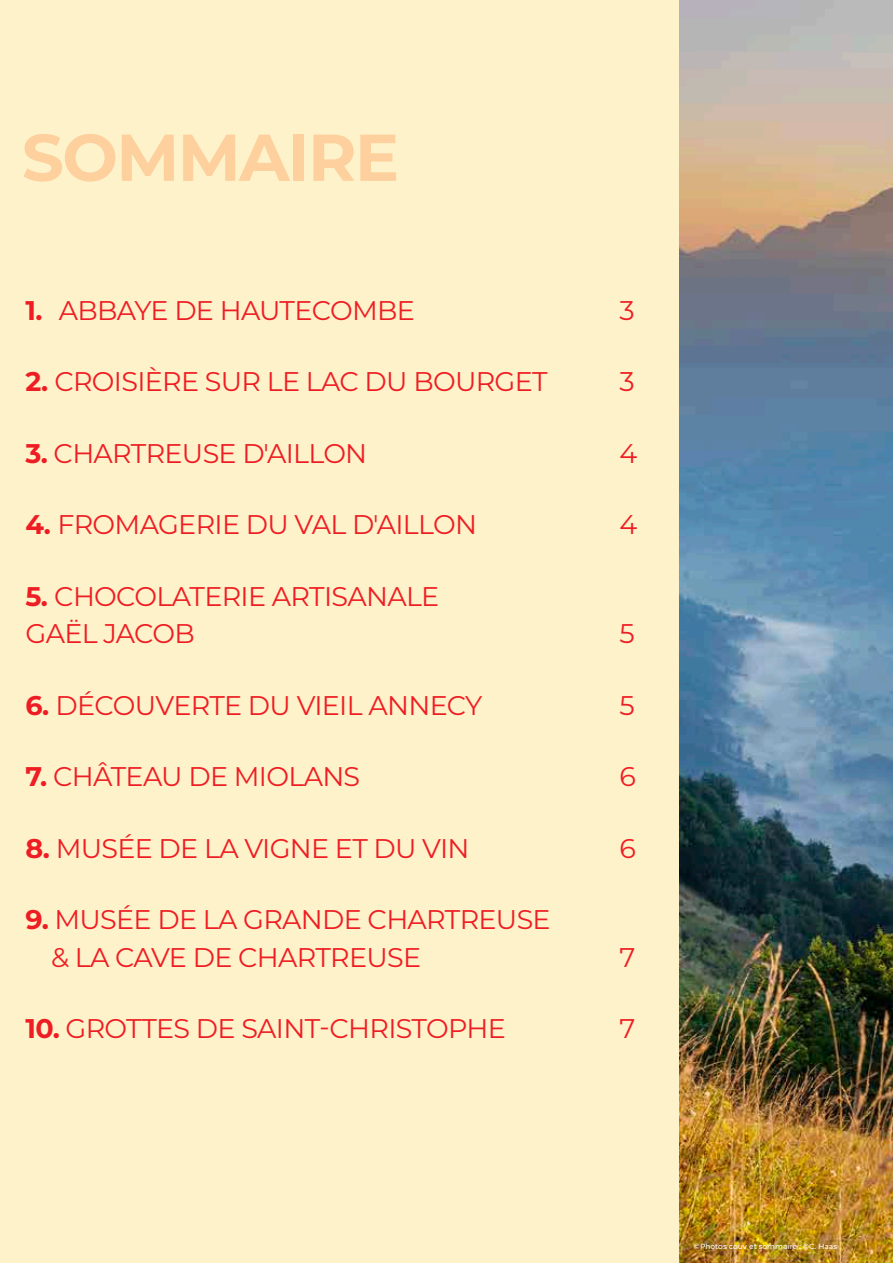
<style>
.page{position:relative;width:893px;height:1263px;background:#fef2ca}
.page>*{position:absolute;margin:0;border:0;box-sizing:border-box;transform-origin:0 0}
.t1{font:700 66px "Montserrat";letter-spacing:-.025em;color:#fdd09e}
.t2{font:27px/37.5px "Montserrat";letter-spacing:-.025em;color:#ee1d23}
.t3{font:500 7.5px "Montserrat";color:#fff}
.s1{font-weight:700}
</style>
<div class="page">
<img style="left:680px;top:0;width:213px;height:1263px">
<h1 class="t1" style="left:22px;top:110px;width:379px">SOMMAIRE</h1>
<p class="t2" style="left:26px;top:290px;width:391px"><span class="s1">1.</span> ABBAYE DE HAUTECOMBE</p>
<p class="t2" style="left:620px;top:290px;width:17px">3</p>
<p class="t2" style="left:26px;top:362px;width:524px"><span class="s1">2.</span> CROISIÈRE SUR LE LAC DU BOURGET</p>
<p class="t2" style="left:620px;top:362px;width:17px">3</p>
<p class="t2" style="left:26px;top:433px;width:343px"><span class="s1">3.</span> CHARTREUSE D'AILLON</p>
<p class="t2" style="left:620px;top:433px;width:19px">4</p>
<p class="t2" style="left:26px;top:505px;width:453px"><span class="s1">4.</span> FROMAGERIE DU VAL D'AILLON</p>
<p class="t2" style="left:620px;top:505px;width:19px">4</p>
<p class="t2" style="left:26px;top:576px;width:415px"><span class="s1">5.</span> CHOCOLATERIE ARTISANALE<br>GAËL JACOB</p>
<p class="t2" style="left:619px;top:614px;width:17px">5</p>
<p class="t2" style="left:26px;top:685px;width:458px"><span class="s1">6.</span> DÉCOUVERTE DU VIEIL ANNECY</p>
<p class="t2" style="left:620px;top:685px;width:17px">5</p>
<p class="t2" style="left:26px;top:757px;width:336px"><span class="s1">7.</span> CHÂTEAU DE MIOLANS</p>
<p class="t2" style="left:620px;top:757px;width:18px">6</p>
<p class="t2" style="left:26px;top:828px;width:445px"><span class="s1">8.</span> MUSÉE DE LA VIGNE ET DU VIN</p>
<p class="t2" style="left:620px;top:828px;width:18px">6</p>
<p class="t2" style="left:51px;top:900px;width:501px;text-indent:-26px"><span class="s1">9.</span> MUSÉE DE LA GRANDE CHARTREUSE &amp; LA CAVE DE CHARTREUSE</p>
<p class="t2" style="left:620px;top:937px;width:17px">7</p>
<p class="t2" style="left:26px;top:1009px;width:482px"><span class="s1">10.</span> GROTTES DE SAINT-CHRISTOPHE</p>
<p class="t2" style="left:620px;top:1009px;width:17px">7</p>
<p class="t3" style="left:694px;top:1241px;width:145px">©Photos couv et sommaire : ©C. Haas</p>
</div>
